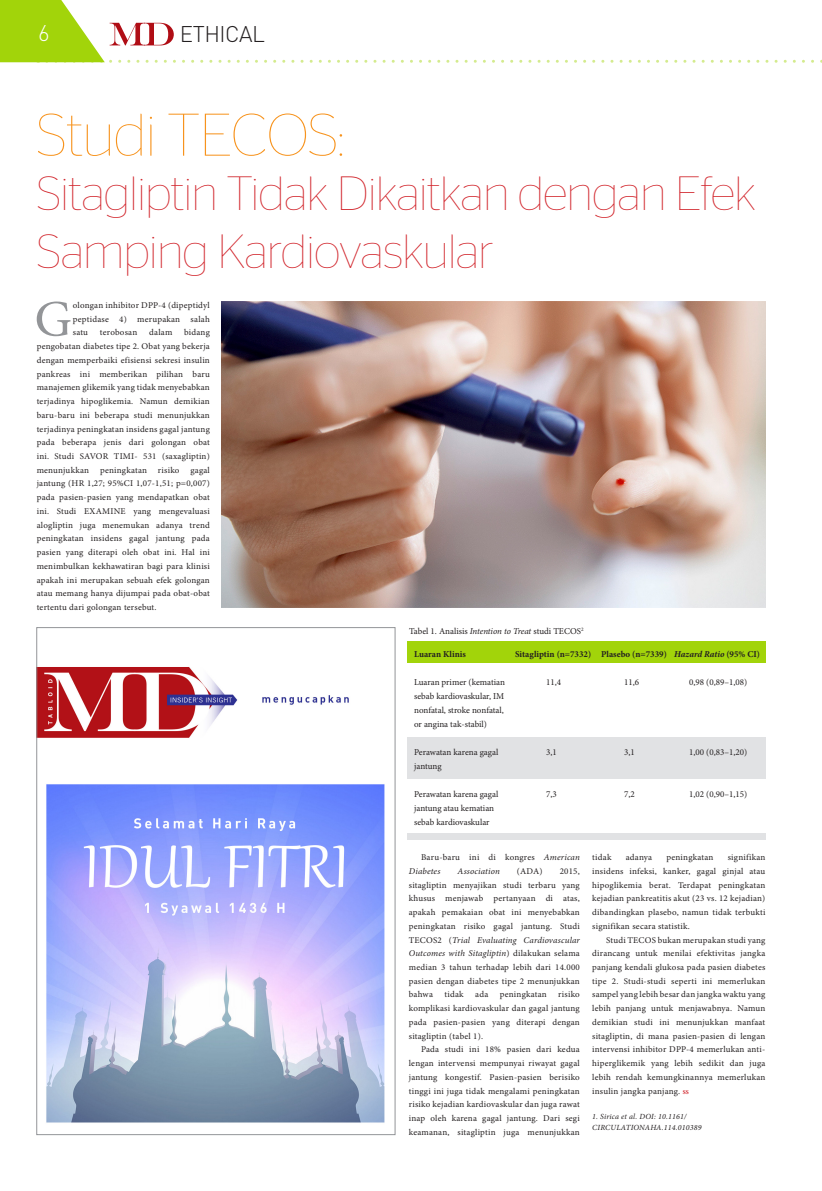
<style>
.page{position:relative;width:822px;height:1191px;background:#fff}
.page>*{position:absolute;margin:0;border:0;box-sizing:border-box;transform-origin:0 0}
.t1{font:100 60px "Stag Sans";letter-spacing:-.02em;color:#f7931d}
.t2{font:51px "Minion Pro";color:#939598}
.t3{font:100 48px/57.6px "Stag Sans";letter-spacing:-.02em;color:#d1232a}
.t4{font:300 22.4px "DIN";letter-spacing:-.02em;color:#231f20}
.t5{font:300 22.4px "DIN";color:#fff}
.t6{font:9px "Minion Pro";color:#231f20}
.t7{font:700 9px "Minion Pro";color:#231f20}
.t8{font:8.8px/13.7px "Minion Pro";letter-spacing:.025em;color:#231f20;text-align:justify}
.t9{font:italic 8.8px "Minion Pro";letter-spacing:.015em;color:#231f20}
.t10{font:italic 7.8px/11.4px "Minion Pro";letter-spacing:.025em;color:#231f20}
.s1{font-style:italic}
.s2{font-weight:700;font-size:5.9px;color:#d1232a}
</style>
<div class="page">
<img style="left:222px;top:301px;width:543px;height:306px">
<div style="left:407px;top:675px;width:358px;height:164px;background:#e1e2e4"></div>
<div style="left:407px;top:641px;width:358px;height:34px;background:#a2d40a"></div>
<div style="left:407px;top:663px;width:358px;height:74px;background:#fff"></div>
<div style="left:407px;top:779px;width:358px;height:54px;background:#fff"></div>
<img style="left:38px;top:667px;width:347px;height:456px">
<svg style="left:0;top:0;width:822px;height:63px"></svg>
<p class="t5" style="left:38px;top:19px;width:13px">6</p>
<p class="t4" style="left:180px;top:20px;width:87px">ETHICAL</p>
<p class="t1" style="left:36px;top:101px;width:309px">Studi TECOS:</p>
<p class="t3" style="left:37px;top:163px;width:721px">Sitagliptin Tidak Dikaitkan dengan Efek<br>Samping Kardiovaskular</p>
<p class="t2" style="left:34px;top:285px;width:39px">G</p>
<p class="t8" style="left:73px;top:298px;width:138px">olongan inhibitor DPP-4 (dipeptidyl peptidase 4) merupakan salah satu</p>
<p class="t8" style="left:37px;top:326px;width:175px;text-indent:148px">bidang pengobatan diabetes tipe 2. Obat yang bekerja dengan memperbaiki efisiensi sekresi insulin pankreas ini memberikan pilihan baru manajemen glikemik yang tidak menyebabkan terjadinya hipoglikemia. Namun demikian baru-baru ini beberapa studi menunjukkan terjadinya peningkatan insidens gagal jantung pada beberapa jenis dari golongan obat ini. Studi SAVOR TIMI- 531 (saxagliptin) menunjukkan peningkatan risiko gagal jantung (HR 1,27; 95%CI 1,07-1,51; p=0,007) pada pasien-pasien yang mendapatkan obat ini. Studi EXAMINE yang mengevaluasi alogliptin juga menemukan adanya trend peningkatan insidens gagal jantung pada pasien yang diterapi oleh obat ini. Hal ini menimbulkan kekhawatiran bagi para klinisi apakah ini merupakan sebuah efek golongan atau memang hanya dijumpai pada obat-obat tertentu dari golongan tersebut.</p>
<p class="t8" style="left:100px;top:326px;width:39px">terobosan</p>
<p class="t8" style="left:149px;top:326px;width:25px">dalam</p>
<p class="t6" style="left:409px;top:625px;width:176px">Tabel 1. Analisis <span class="s1">Intention to Treat</span> studi TECOS<sup>2</sup></p>
<p class="t7" style="left:414px;top:647px;width:53px">Luaran Klinis</p>
<p class="t7" style="left:515px;top:647px;width:246px">Sitagliptin (n=7332) Plasebo (n=7339) <span class="s1">Hazard Ratio</span> (95% CI)</p>
<p class="t6" style="left:414px;top:675px;width:92px">Luaran primer (kematian</p>
<p class="t6" style="left:546px;top:675px;width:17px">11,4</p>
<p class="t6" style="left:624px;top:675px;width:17px">11,6</p>
<p class="t6" style="left:689px;top:675px;width:59px">0,98 (0,89–1,08)</p>
<p class="t6" style="left:414px;top:689px;width:92px">sebab kardiovaskular, IM</p>
<p class="t6" style="left:414px;top:703px;width:91px">nonfatal, stroke nonfatal,</p>
<p class="t6" style="left:414px;top:717px;width:74px">or angina tak-stabil)</p>
<p class="t6" style="left:414px;top:745px;width:86px">Perawatan karena gagal</p>
<p class="t6" style="left:546px;top:745px;width:12px">3,1</p>
<p class="t6" style="left:624px;top:745px;width:12px">3,1</p>
<p class="t6" style="left:689px;top:745px;width:59px">1,00 (0,83–1,20)</p>
<p class="t6" style="left:414px;top:759px;width:29px">jantung</p>
<p class="t6" style="left:414px;top:787px;width:86px">Perawatan karena gagal</p>
<p class="t6" style="left:546px;top:787px;width:12px">7,3</p>
<p class="t6" style="left:624px;top:787px;width:12px">7,2</p>
<p class="t6" style="left:689px;top:787px;width:59px">1,02 (0,90–1,15)</p>
<p class="t6" style="left:414px;top:801px;width:82px">jantung atau kematian</p>
<p class="t6" style="left:414px;top:815px;width:77px">sebab kardiovaskular</p>
<p class="t8" style="left:409px;top:850px;width:172px;text-indent:12px">Baru-baru ini di kongres <span class="s1">American<br>Diabetes</span></p>
<p class="t9" style="left:457px;top:865px;width:44px">Association</p>
<p class="t8" style="left:517px;top:864px;width:27px">(ADA)</p>
<p class="t8" style="left:409px;top:864px;width:173px;text-indent:151px">2015, sitagliptin menyajikan studi terbaru yang khusus menjawab pertanyaan di atas, apakah pemakaian obat ini menyebabkan peningkatan risiko gagal jantung. Studi TECOS2 (<span class="s1">Trial Evaluating Cardiovascular Outcomes with Sitagliptin</span>) dilakukan selama median 3 tahun terhadap lebih dari 14.000 pasien dengan diabetes tipe 2 menunjukkan bahwa</p>
<p class="t8" style="left:409px;top:987px;width:173px;text-indent:149px">risiko komplikasi kardiovaskular dan gagal jantung pada pasien-pasien yang diterapi dengan sitagliptin (tabel 1).</p>
<p class="t8" style="left:409px;top:1042px;width:173px;text-indent:12px">Pada studi ini 18% pasien dari kedua lengan intervensi mempunyai riwayat gagal jantung kongestif. Pasien-pasien berisiko tinggi ini juga tidak mengalami peningkatan risiko kejadian kardiovaskular dan juga rawat inap oleh karena gagal jantung. Dari segi keamanan, sitagliptin juga menunjukkan</p>
<p class="t8" style="left:444px;top:987px;width:21px">tidak</p>
<p class="t8" style="left:475px;top:987px;width:15px">ada</p>
<p class="t8" style="left:500px;top:987px;width:48px">peningkatan</p>
<p class="t8" style="left:592px;top:850px;width:175px;text-indent:135px">signifikan insidens infeksi, kanker, gagal ginjal atau hipoglikemia berat. Terdapat peningkatan kejadian pankreatitis akut (23 vs. 12 kejadian) dibandingkan plasebo, namun tidak terbukti signifikan secara statistik.</p>
<p class="t8" style="left:592px;top:932px;width:175px;text-indent:14px">Studi TECOS bukan merupakan studi yang dirancang untuk menilai efektivitas jangka panjang kendali glukosa pada pasien diabetes tipe 2. Studi-studi seperti ini memerlukan sampel yang lebih besar dan jangka waktu yang lebih panjang untuk menjawabnya. Namun demikian studi ini menunjukkan manfaat sitagliptin, di mana pasien-pasien di lengan intervensi inhibitor DPP-4 memerlukan anti&shy;hiperglikemik yang lebih sedikit dan juga lebih rendah kemungkinannya memerlukan insulin jangka panjang. <span class="s2">SS</span></p>
<p class="t10" style="left:592px;top:1110px;width:111px">1. Sirica et al. DOI: 10.1161/<br>CIRCULATIONAHA.114.010389</p>
<p class="t8" style="left:592px;top:850px;width:21px">tidak</p>
<p class="t8" style="left:626px;top:850px;width:28px">adanya</p>
<p class="t8" style="left:666px;top:850px;width:48px">peningkatan</p>
</div>
